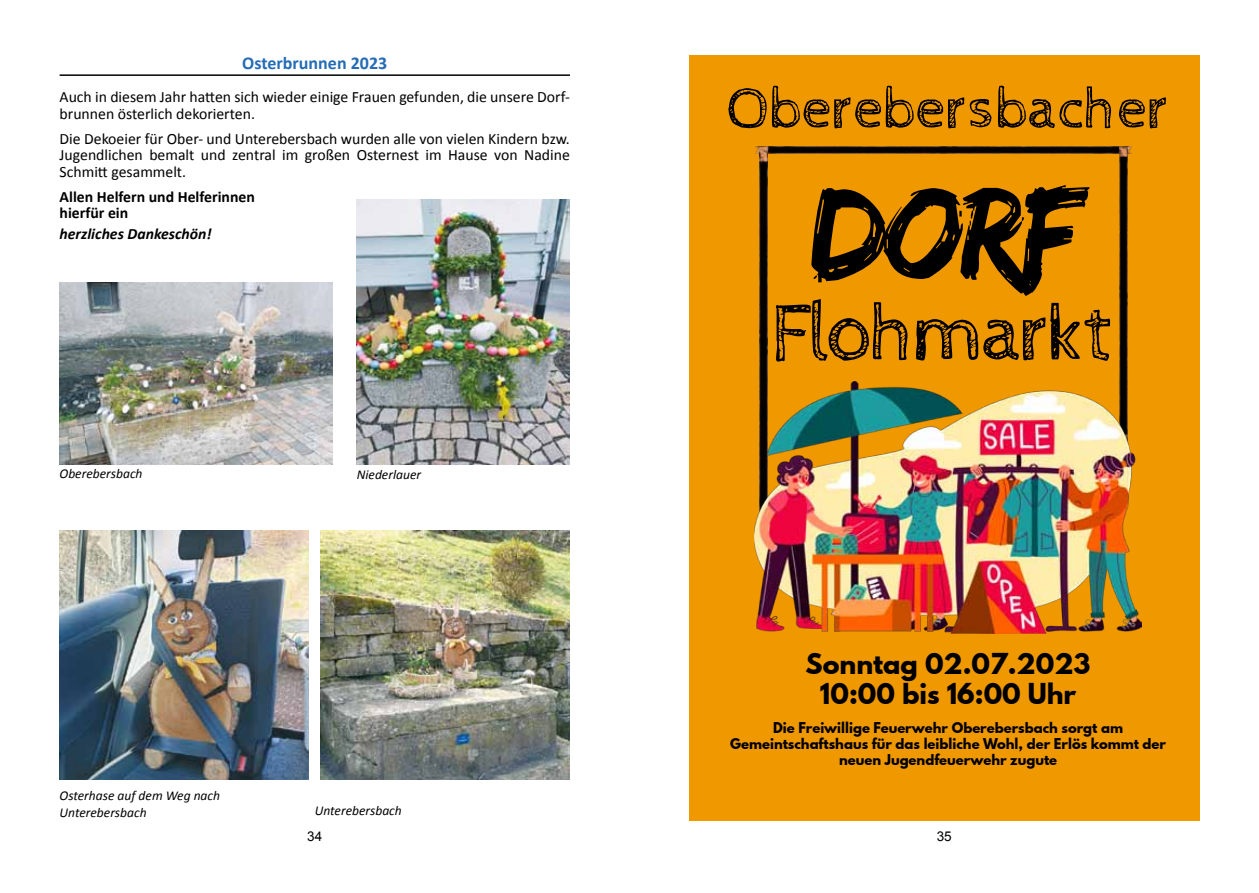
<style>
.page{position:relative;width:1259px;height:893px;background:#fff}
.page>*{position:absolute;margin:0;border:0;box-sizing:border-box;transform-origin:0 0}
.t1{font:136.8px "Edo SZ";color:#000}
.t2{font:82.5px "Cabin Sketch";letter-spacing:-.05em;color:#000}
.t3{font:59.55px "Cabin Sketch";color:#000}
.t4{font:700 25.5px/30.6px "League Spartan";color:#000;text-align:center}
.t5{font:700 18px "Calibri";color:#246cb5}
.t6{font:15.75px/16.5px "Calibri";color:#000}
.t7{font:700 15.75px/16.5px "Calibri";color:#000}
.t8{font:italic 700 15.75px "Calibri";color:#000}
.t9{font:italic 13.5px/16.2px "Calibri";color:#000}
.t10{font:13.5px "Arial";color:#000}
.t11{font:700 13.2px/15.9px "League Spartan";color:#000;text-align:center}
</style>
<div class="page">
<hr style="left:60px;top:74px;width:510px;height:2px;background:#000">
<img style="left:357px;top:199px;width:213px;height:266px">
<img style="left:60px;top:283px;width:272px;height:182px">
<img style="left:60px;top:531px;width:248px;height:249px">
<img style="left:321px;top:531px;width:249px;height:249px">
<div style="left:689px;top:55px;width:510px;height:766px;background:#ef9800"></div>
<img style="left:756px;top:146px;width:375px;height:8px">
<img style="left:759px;top:148px;width:8px;height:234px">
<img style="left:1119px;top:146px;width:8px;height:236px">
<img style="left:755px;top:382px;width:387px;height:251px">
<p class="t5" style="left:242px;top:52px;width:146px">Osterbrunnen 2023</p>
<p class="t6" style="left:60px;top:88px;width:512px">Auch in diesem Jahr hatten sich wieder einige Frauen gefunden, die unsere Dorf&shy;brunnen österlich dekorierten.</p>
<p class="t6" style="left:60px;top:129px;width:512px;text-align:justify">Die Dekoeier für Ober- und Unterebersbach wurden alle von vielen Kindern bzw.<br>Jugendlichen bemalt und zentral im großen Osternest im Hause von Nadine Schmitt gesammelt.</p>
<p class="t7" style="left:60px;top:187px;width:197px">Allen Helfern und Helferinnen hierfür ein</p>
<p class="t8" style="left:60px;top:224px;width:154px">herzliches Dankeschön!</p>
<p class="t9" style="left:60px;top:465px;width:85px">Oberebersbach</p>
<p class="t9" style="left:357px;top:466px;width:66px">Niederlauer</p>
<p class="t9" style="left:60px;top:787px;width:162px">Osterhase auf dem Weg nach<br>Unterebersbach</p>
<p class="t9" style="left:315px;top:802px;width:89px">Unterebersbach</p>
<h3 class="t3" style="left:727px;top:76px;width:444px">Oberebersbacher</h3>
<h1 class="t1" style="left:810px;top:153px;width:277px">Dorf</h1>
<h2 class="t2" style="left:770px;top:288px;width:344px">Flohmarkt</h2>
<h3 class="t4" style="left:805px;top:647px;width:286px">Sonntag 02.07.2023<br>10:00 bis 16:00 Uhr</h3>
<p class="t11" style="left:730px;top:719px;width:437px">Die Freiwillige Feuerwehr Oberebersbach sorgt am<br>Gemeintschaftshaus für das leibliche Wohl, der Erlös kommt der neuen Jugendfeuerwehr zugute</p>
<p class="t10" style="left:307px;top:828px;width:17px">34</p>
<p class="t10" style="left:936px;top:828px;width:17px">35</p>
</div>
